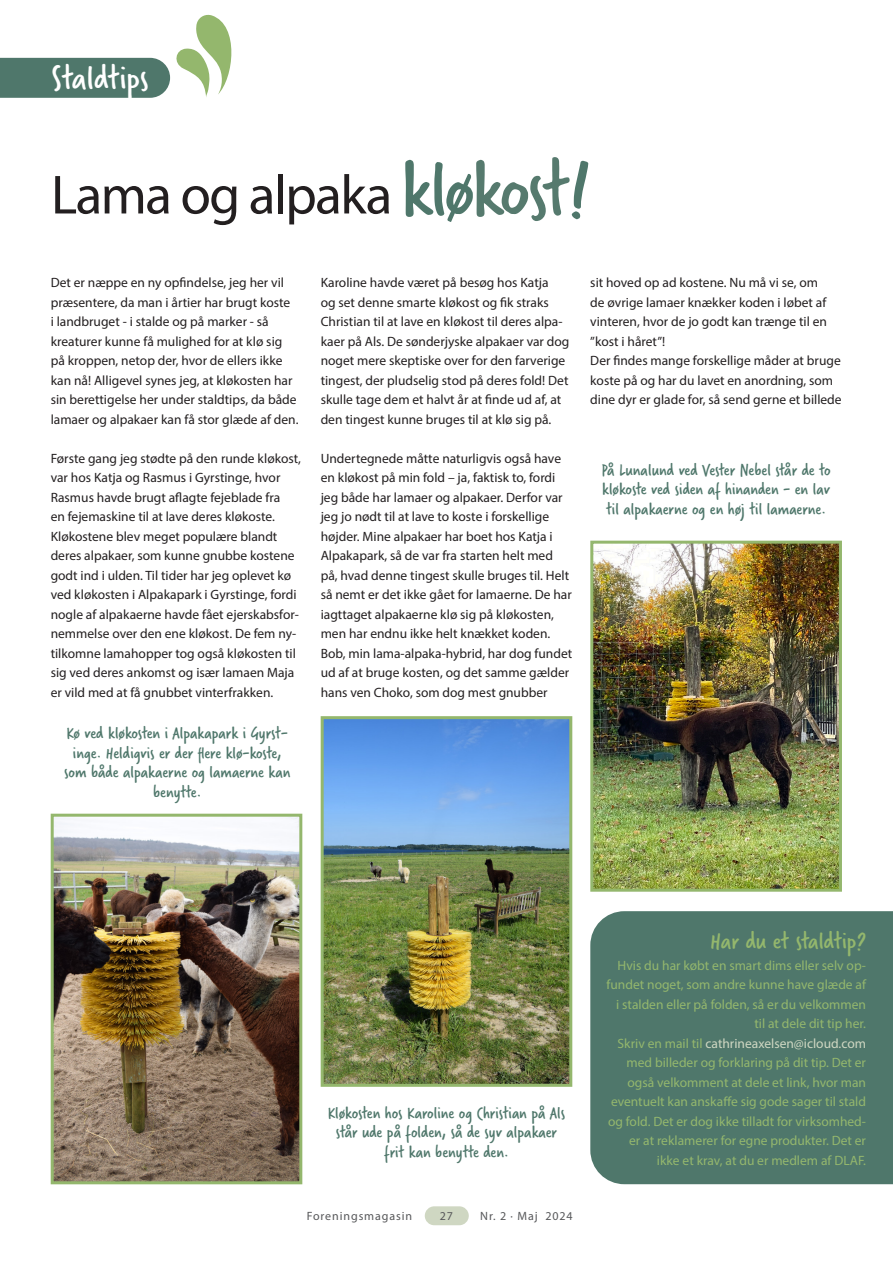
<style>
.page{position:relative;width:893px;height:1263px;background:#fff}
.page>*{position:absolute;margin:0;border:0;box-sizing:border-box;transform-origin:0 0}
.t1{font:55.5px "Myriad Pro";letter-spacing:-.03em;color:#231f20}
.t2{font:36px "Verveine";color:#fff}
.Fototekst_HVID__Market_Pro{font:25.5px "Verveine";color:#94b76d}
.Fototekst_SORT__Market_Pro{font:18px/19.5px "Verveine";color:#4f776b;text-align:center}
.Brødtekst{font:13.5px/19.5px "Myriad Pro";color:#231f20}
.Brødtekst_FED{font:13.5px/19.5px "Myriad Pro";color:#94b76d;text-align:right}
.t3{font:12px "Myriad Pro";letter-spacing:.075em;color:#57585a}
.s1{font-family:"Verveine";font-size:84px;color:#4f776b}
.s2{font-family:"Verveine";font-size:84px;color:#567a6e}
.s3{color:#cfd7c2}
</style>
<div class="page">
<img style="left:55px;top:818px;width:243px;height:362px">
<div style="left:51px;top:814px;width:251px;height:370px;border:3px solid #94b76d"></div>
<img style="left:594px;top:545px;width:244px;height:343px">
<div style="left:590px;top:541px;width:252px;height:351px;border:3px solid #94b76d"></div>
<div style="left:590px;top:911px;width:303px;height:273px;background:#4f776b"></div>
<img style="left:325px;top:720px;width:243px;height:363px">
<div style="left:321px;top:716px;width:251px;height:371px;border:3px solid #94b76d"></div>
<div style="left:425px;top:1206px;width:44px;height:19px;background:#cfd7c2;border-radius:9px"></div>
<svg style="left:0;top:14px;width:232px;height:84px"></svg>
<h2 class="t2" style="left:51px;top:53px;width:99px">Staldtips</h2>
<p class="t1" style="left:51px;top:161px;width:540px">Lama og alpaka <span class="s1">klø</span><span class="s2">kost</span><span class="s1">!</span></p>
<p class="Brødtekst" style="left:51px;top:273px;width:249px">Det er næppe en ny opfindelse, jeg her vil præsentere, da man i årtier har brugt koste<br>i landbruget - i stalde og på marker - så kreaturer kunne få mulighed for at klø sig på kroppen, netop der, hvor de ellers ikke kan nå! Alligevel synes jeg, at kløkosten har sin berettigelse her under staldtips, da både lamaer og alpakaer kan få stor glæde af den.</p>
<p class="Brødtekst" style="left:51px;top:448px;width:252px">Første gang jeg stødte på den runde kløkost, var hos Katja og Rasmus i Gyrstinge, hvor Rasmus havde brugt aflagte fejeblade fra<br>en fejemaskine til at lave deres kløkoste.<br>Kløkostene blev meget populære blandt deres alpakaer, som kunne gnubbe kostene godt ind i ulden. Til tider har jeg oplevet kø ved kløkosten i Alpakapark i Gyrstinge, fordi nogle af alpakaerne havde fået ejerskabsfor&shy;nemmelse over den ene kløkost. De fem ny&shy;tilkomne lamahopper tog også kløkosten til sig ved deres ankomst og især lamaen Maja er vild med at få gnubbet vinterfrakken.</p>
<p class="Fototekst_SORT__Market_Pro" style="left:64px;top:723px;width:228px">Kø ved kløkosten i Alpakapark i Gyrst&shy;inge. Heldigvis er der flere klø-koste, som både alpakaerne og lamaerne kan benytte.</p>
<p class="Brødtekst" style="left:321px;top:273px;width:250px">Karoline havde været på besøg hos Katja<br>og set denne smarte kløkost og fik straks Christian til at lave en kløkost til deres alpa&shy;kaer på Als. De sønderjyske alpakaer var dog noget mere skeptiske over for den farverige tingest, der pludselig stod på deres fold! Det skulle tage dem et halvt år at finde ud af, at den tingest kunne bruges til at klø sig på.</p>
<p class="Brødtekst" style="left:321px;top:448px;width:253px">Undertegnede måtte naturligvis også have en kløkost på min fold – ja, faktisk to, fordi jeg både har lamaer og alpakaer. Derfor var jeg jo nødt til at lave to koste i forskellige højder. Mine alpakaer har boet hos Katja i Alpakapark, så de var fra starten helt med på, hvad denne tingest skulle bruges til. Helt så nemt er det ikke gået for lamaerne. De har iagttaget alpakaerne klø sig på kløkosten, men har endnu ikke helt knækket koden.<br>Bob, min lama-alpaka-hybrid, har dog fundet ud af at bruge kosten, og det samme gælder hans ven Choko, som dog mest gnubber</p>
<p class="Brødtekst" style="left:590px;top:273px;width:238px">sit hoved op ad kostene. Nu må vi se, om de øvrige lamaer knækker koden i løbet af vinteren, hvor de jo godt kan trænge til en ”kost i håret”!</p>
<p class="Brødtekst" style="left:590px;top:351px;width:253px">Der findes mange forskellige måder at bruge koste på og har du lavet en anordning, som dine dyr er glade for, så send gerne et billede</p>
<p class="Fototekst_SORT__Market_Pro" style="left:602px;top:460px;width:231px;text-align:justify">På Lunalund ved Vester Nebel står de to kløkoste ved siden af hinanden - en lav til alpakaerne og en høj til lamaerne.</p>
<p class="Fototekst_SORT__Market_Pro" style="left:328px;top:1103px;width:239px">Kløkosten hos Karoline og Christian på Als står ude på folden, så de syv alpakaer frit kan benytte den.</p>
<p class="t3" style="left:307px;top:1209px;width:107px">Foreningsmagasin</p>
<p class="t3" style="left:440px;top:1209px;width:15px">27</p>
<p class="t3" style="left:480px;top:1209px;width:94px">Nr. 2 · Maj 2024</p>
<p class="Fototekst_HVID__Market_Pro" style="left:710px;top:923px;width:157px">Har du et staldtip?</p>
<p class="Brødtekst_FED" style="left:607px;top:955px;width:261px">Hvis du har købt en smart dims eller selv op&shy;fundet noget, som andre kunne have glæde af i stalden eller på folden, så er du velkommen til at dele dit tip her.</p>
<p class="Brødtekst_FED" style="left:608px;top:1033px;width:259px">Skriv en mail til <span class="s3">cathrineaxelsen@icloud.com </span>med billeder og forklaring på dit tip. Det er også velkomment at dele et link, hvor man eventuelt kan anskaffe sig gode sager til stald og fold. Det er dog ikke tilladt for virksomhed&shy;er at reklamerer for egne produkter. Det er ikke et krav, at du er medlem af DLAF.</p>
</div>
